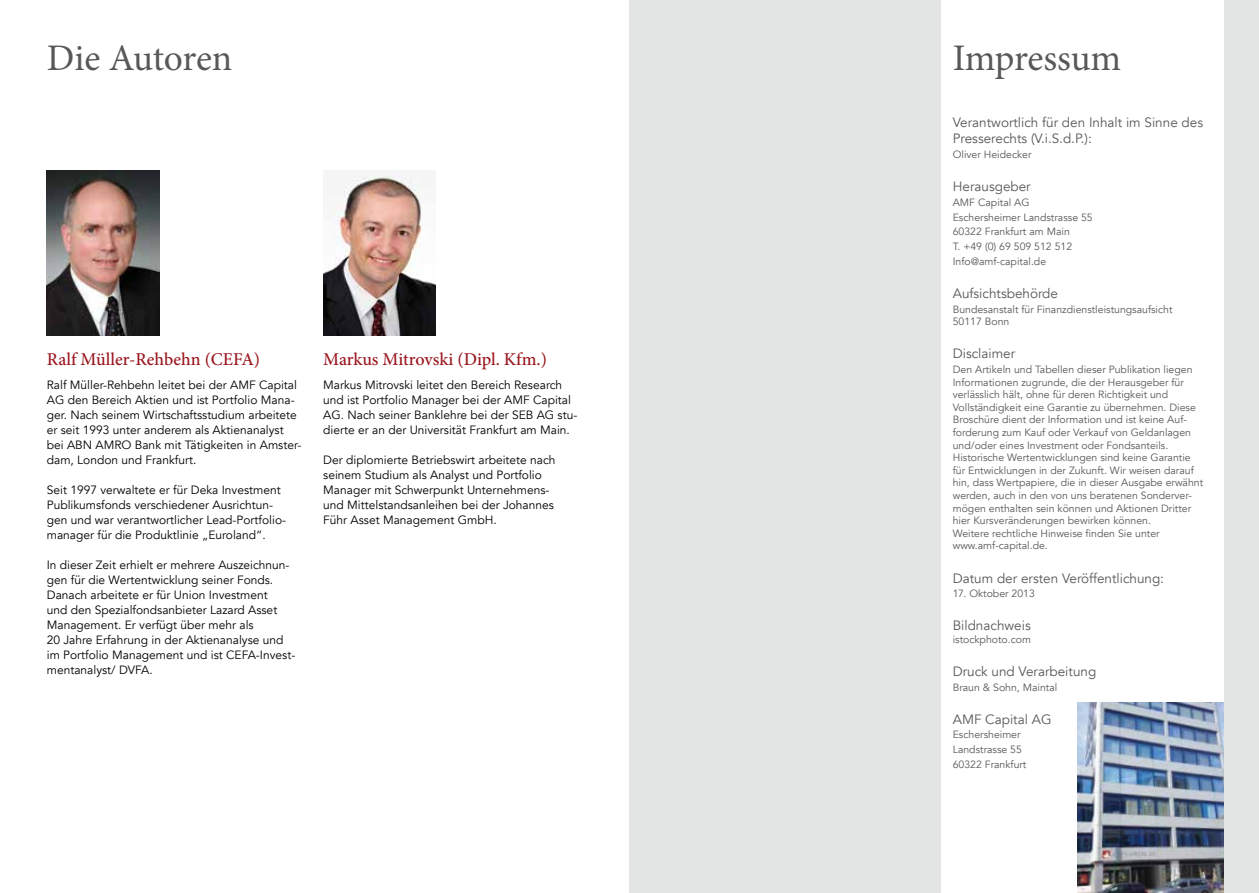
<style>
.page{position:relative;width:1259px;height:893px;background:#fff}
.page>*{position:absolute;margin:0;border:0;box-sizing:border-box;transform-origin:0 0}
.t1{font:37.5px "Minion Pro";letter-spacing:-.01em;color:#58585a}
.t2{font:500 18px "Minion Pro";letter-spacing:-.005em;color:#9a141c}
.t3{font:13.5px/16.2px "Avenir";color:#58585a}
.t4{font:12px/15px "Avenir";color:#000}
.t5{font:10.5px/12.6px "Avenir";color:#58585a}
</style>
<div class="page">
<div style="left:629px;top:0;width:630px;height:893px;background:#e3e4e4"></div>
<div style="left:941px;top:0;width:282px;height:893px;background:#fff"></div>
<img style="left:47px;top:170px;width:112px;height:166px">
<img style="left:323px;top:170px;width:113px;height:166px">
<img style="left:1077px;top:702px;width:146px;height:191px">
<h1 class="t1" style="left:47px;top:33px;width:187px">Die Autoren</h1>
<h2 class="t2" style="left:47px;top:347px;width:215px">Ralf Müller-Rehbehn (CEFA)</h2>
<p class="t4" style="left:47px;top:377px;width:256px">Ralf Müller-Rehbehn leitet bei der AMF Capital AG den Bereich Aktien und ist Portfolio Mana&shy;ger. Nach seinem Wirtschaftsstudium arbeitete er seit 1993 unter anderem als Aktienanalyst bei ABN AMRO Bank mit Tätigkeiten in Amster&shy;dam, London und Frankfurt.</p>
<p class="t4" style="left:47px;top:482px;width:241px">Seit 1997 verwaltete er für Deka Investment Publikumsfonds verschiedener Ausrichtun&shy;gen und war verantwortlicher Lead-Portfolio&shy;manager für die Produktlinie „Euroland“.</p>
<p class="t4" style="left:47px;top:557px;width:250px">In dieser Zeit erhielt er mehrere Auszeichnun&shy;gen für die Wertentwicklung seiner Fonds.<br>Danach arbeitete er für Union Investment<br>und den Spezialfondsanbieter Lazard Asset Management. Er verfügt über mehr als<br>20 Jahre Erfahrung in der Aktienanalyse und im Portfolio Management und ist CEFA-Invest&shy;mentanalyst/ DVFA.</p>
<h2 class="t2" style="left:323px;top:347px;width:225px">Markus Mitrovski (Dipl. Kfm.)</h2>
<p class="t4" style="left:323px;top:377px;width:256px">Markus Mitrovski leitet den Bereich Research und ist Portfolio Manager bei der AMF Capital AG. Nach seiner Banklehre bei der SEB AG stu&shy;dierte er an der Universität Frankfurt am Main.</p>
<p class="t4" style="left:323px;top:452px;width:234px">Der diplomierte Betriebswirt arbeitete nach seinem Studium als Analyst und Portfolio Manager mit Schwerpunkt Unternehmens&shy;und Mittelstandsanleihen bei der Johannes Führ Asset Management GmbH.</p>
<h1 class="t1" style="left:952px;top:33px;width:170px">Impressum</h1>
<p class="t3" style="left:952px;top:115px;width:252px">Verantwortlich für den Inhalt im Sinne des<br>Presserechts (V.i.S.d.P.):</p>
<p class="t5" style="left:952px;top:148px;width:80px">Oliver Heidecker</p>
<p class="t3" style="left:952px;top:179px;width:79px">Herausgeber</p>
<p class="t5" style="left:952px;top:195px;width:142px;line-height:14.7px">AMF Capital AG<br>Eschersheimer Landstrasse 55<br>60322 Frankfurt am Main<br>T. +49 (0) 69 509 512 512<br>Info@amf-capital.de</p>
<p class="t3" style="left:952px;top:285px;width:107px">Aufsichtsbehörde</p>
<p class="t5" style="left:952px;top:303px;width:221px">Bundesanstalt für Finanzdienstleistungsaufsicht<br>50117 Bonn</p>
<p class="t3" style="left:952px;top:346px;width:64px">Disclaimer</p>
<p class="t5" style="left:952px;top:363px;width:252px">Den Artikeln und Tabellen dieser Publikation liegen Informationen zugrunde, die der Herausgeber für verlässlich hält, ohne für deren Richtigkeit und Vollständigkeit eine Garantie zu übernehmen. Diese Broschüre dient der Information und ist keine Auf&shy;forderung zum Kauf oder Verkauf von Geldanlagen und/oder eines Investment oder Fondsanteils.<br>Historische Wertentwicklungen sind keine Garantie für Entwicklungen in der Zukunft. Wir weisen darauf hin, dass Wertpapiere, die in dieser Ausgabe erwähnt werden, auch in den von uns beratenen Sonderver&shy;mögen enthalten sein können und Aktionen Dritter hier Kursveränderungen bewirken können.<br>Weitere rechtliche Hinweise finden Sie unter www.amf-capital.de.</p>
<p class="t3" style="left:952px;top:570px;width:213px">Datum der ersten Veröffentlichung:</p>
<p class="t5" style="left:952px;top:587px;width:84px">17. Oktober 2013</p>
<p class="t3" style="left:952px;top:618px;width:80px">Bildnachweis</p>
<p class="t5" style="left:952px;top:633px;width:80px">istockphoto.com</p>
<p class="t3" style="left:952px;top:663px;width:145px">Druck und Verarbeitung</p>
<p class="t5" style="left:952px;top:681px;width:106px">Braun &amp; Sohn, Maintal</p>
<p class="t3" style="left:952px;top:711px;width:100px">AMF Capital AG</p>
<p class="t5" style="left:952px;top:728px;width:75px;line-height:14.7px">Eschersheimer<br>Landstrasse 55<br>60322 Frankfurt</p>
</div>
